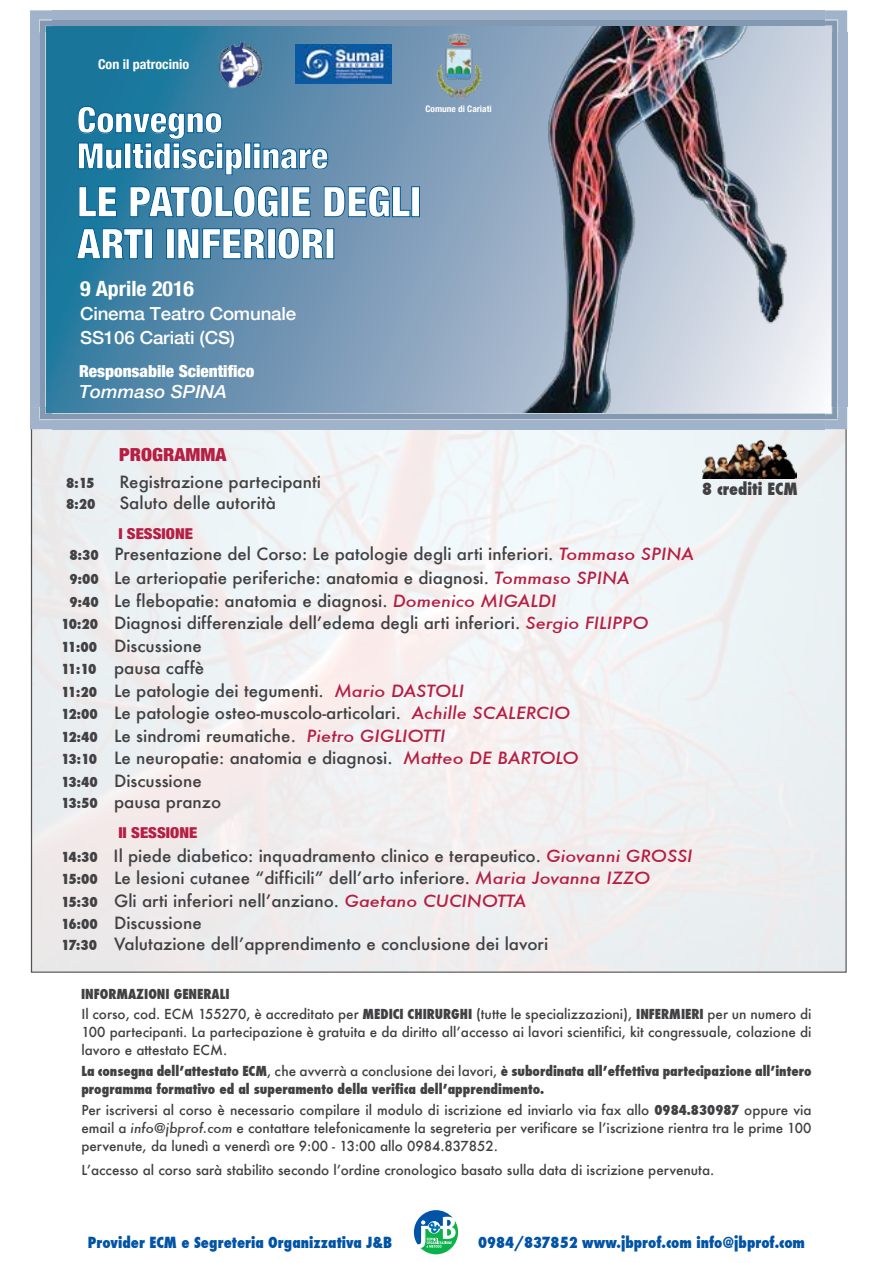
<style>
.page{position:relative;width:893px;height:1263px;background:#fff}
.page>*{position:absolute;margin:0;border:0;box-sizing:border-box;transform-origin:0 0}
.t1{font:900 condensed 42px/42px "Helvetica Neue";color:#fff}
.t2{font:900 condensed 36px/36px "Helvetica Neue";color:#fff}
.t3{font:700 condensed 21px "Helvetica Neue";color:#fff;scale:1.04 1}
.t4{font:500 18px/24px "Helvetica Neue";letter-spacing:-.01em;color:#fff;scale:1.04 1}
.t5{font:italic 500 18px "Helvetica Neue";color:#fff;scale:1.04 1}
.t6{font:900 condensed 18px "Helvetica Neue";color:#b61e43;scale:1.1 1}
.t7{font:500 16.5px/22.5px "Futura";color:#414042}
.t8{font:900 condensed 16.5px "Helvetica Neue";color:#fff;scale:1.04 1}
.t9{font:800 condensed 16.5px "Futura";color:#414042}
.t10{font:800 condensed 15px "Futura";color:#0054a6}
.t11{font:900 condensed 15px "Helvetica Neue";color:#b61e43;scale:1.1 1}
.t12{font:500 13.5px/18px "Futura";color:#414042;text-align:justify}
.t13{font:800 condensed 13.5px/18px "Futura";color:#414042}
.t14{font:700 condensed 13.5px "Helvetica Neue";color:#fff;scale:1.04 1}
.t15{font:700 condensed 9px "Helvetica Neue";color:#fff;scale:1.04 1}
.s1{font-weight:800;font-stretch:condensed;font-size:13.5px}
.s2{font-style:italic;color:#b61e43}
.s3{font-weight:800;font-stretch:condensed}
.s4{font-weight:500;font-stretch:normal}
.s5{font-style:italic}
</style>
<div class="page">
<img style="left:31px;top:429px;width:813px;height:543px">
<div style="left:405px;top:1201px;width:62px;height:62px;border:18px solid #fff;border-radius:50%"></div>
<svg style="left:414px;top:1210px;width:44px;height:44px"></svg>
<img style="left:702px;top:440px;width:94px;height:38px">
<svg style="left:30px;top:10px;width:817px;height:419px;background:#7b98b0"></svg>
<img style="left:296px;top:44px;width:95px;height:40px">
<img style="left:436px;top:33px;width:45px;height:66px">
<img style="left:215px;top:39px;width:51px;height:50px">
<p class="t14" style="left:98px;top:53px;width:89px">Con il patrocinio</p>
<p class="t15" style="left:426px;top:101px;width:65px">Comune di Cariati</p>
<h2 class="t2" style="left:77px;top:100px;width:253px">Convegno<br>Multidisciplinare</h2>
<h1 class="t1" style="left:77px;top:178px;width:345px">LE PATOLOGIE DEGLI<br>ARTI INFERIORI</h1>
<p class="t3" style="left:80px;top:271px;width:111px">9 Aprile 2016</p>
<p class="t4" style="left:80px;top:301px;width:209px">Cinema Teatro Comunale<br>SS106 Cariati (CS)</p>
<p class="t8" style="left:79px;top:358px;width:170px">Responsabile Scientifico</p>
<p class="t5" style="left:79px;top:377px;width:144px">Tommaso SPINA</p>
<p class="t6" style="left:119px;top:440px;width:99px">PROGRAMMA</p>
<p class="t13" style="left:66px;top:474px;width:30px">8:15</p>
<p class="t7" style="left:119px;top:470px;width:203px">Registrazione partecipanti</p>
<p class="t13" style="left:66px;top:495px;width:31px">8:20</p>
<p class="t7" style="left:119px;top:491px;width:158px">Saluto delle autorità</p>
<p class="t11" style="left:118px;top:521px;width:69px">I SESSIONE</p>
<p class="t7" style="left:69px;top:542px;width:626px;line-height:24px"><span class="s1">8:30</span> Presentazione del Corso: Le patologie degli arti inferiori. <span class="s2">Tommaso SPINA<br></span><span class="s1">9:00</span> Le arteriopatie periferiche: anatomia e diagnosi. <span class="s2">Tommaso SPINA</span></p>
<p class="t7" style="left:61px;top:589px;width:589px;text-indent:8px"><span class="s1">9:40</span> Le flebopatie: anatomia e diagnosi. <span class="s2">Domenico MIGALDI<br></span><span class="s1">10:20</span> Diagnosi differenziale dellʼedema degli arti inferiori. <span class="s2">Sergio FILIPPO </span><span class="s1">11:00</span> Discussione<br><span class="s1">11:10</span> pausa caffè<br><span class="s1">11:20</span> Le patologie dei tegumenti. <span class="s2">Mario DASTOLI<br></span><span class="s1">12:00</span> Le patologie osteo-muscolo-articolari. <span class="s2">Achille SCALERCIO<br></span><span class="s1">12:40</span> Le sindromi reumatiche. <span class="s2">Pietro GIGLIOTTI<br></span><span class="s1">13:10</span> Le neuropatie: anatomia e diagnosi. <span class="s2">Matteo DE BARTOLO<br></span><span class="s1">13:40</span> Discussione</p>
<p class="t7" style="left:61px;top:790px;width:162px"><span class="s1">13:50</span> pausa pranzo</p>
<p class="t11" style="left:118px;top:820px;width:73px">II SESSIONE</p>
<p class="t7" style="left:61px;top:844px;width:633px"><span class="s1">14:30</span> Il piede diabetico: inquadramento clinico e terapeutico. <span class="s2">Giovanni GROSSI </span><span class="s1">15:00</span> Le lesioni cutanee “difficili” dellʼarto inferiore. <span class="s2">Maria Jovanna IZZO<br></span><span class="s1">15:30</span> Gli arti inferiori nellʼanziano. <span class="s2">Gaetano CUCINOTTA<br></span><span class="s1">16:00</span> Discussione</p>
<p class="t7" style="left:61px;top:932px;width:489px"><span class="s1">17:30</span> Valutazione dellʼapprendimento e conclusione dei lavori</p>
<p class="t9" style="left:702px;top:478px;width:97px">8 crediti ECM</p>
<p class="t13" style="left:81px;top:985px;width:150px">INFORMAZIONI GENERALI</p>
<p class="t12" style="left:81px;top:1005px;width:732px">Il corso, cod. ECM 155270, è accreditato per <span class="s3">MEDICI CHIRURGHI</span> (tutte le specializzazioni), <span class="s3">INFERMIERI</span> per un numero di 100 partecipanti. La partecipazione è gratuita e da diritto allʼaccesso ai lavori scientifici, kit congressuale, colazione di lavoro e attestato ECM.</p>
<p class="t13" style="left:81px;top:1062px;width:732px">La consegna dellʼattestato ECM<span class="s4">, che avverrà a conclusione dei lavori,</span> è subordinata allʼeffettiva partecipazione allʼintero programma formativo ed al superamento della verifica dellʼapprendimento.</p>
<p class="t12" style="left:81px;top:1101px;width:732px">Per iscriversi al corso è necessario compilare il modulo di iscrizione ed inviarlo via fax allo <span class="s3">0984.830987</span> oppure via email a <span class="s5">info@jbprof.com</span> e contattare telefonicamente la segreteria per verificare se lʼiscrizione rientra tra le prime 100 pervenute, da lunedì a venerdì ore 9:00 - 13:00 allo 0984.837852.</p>
<p class="t12" style="left:81px;top:1161px;width:634px">Lʼaccesso al corso sarà stabilito secondo lʼordine cronologico basato sulla data di iscrizione pervenuta.</p>
<p class="t10" style="left:88px;top:1232px;width:306px">Provider ECM e Segreteria Organizzativa J&amp;B</p>
<p class="t10" style="left:478px;top:1232px;width:329px">0984/837852 www.jbprof.com info@jbprof.com</p>
</div>
